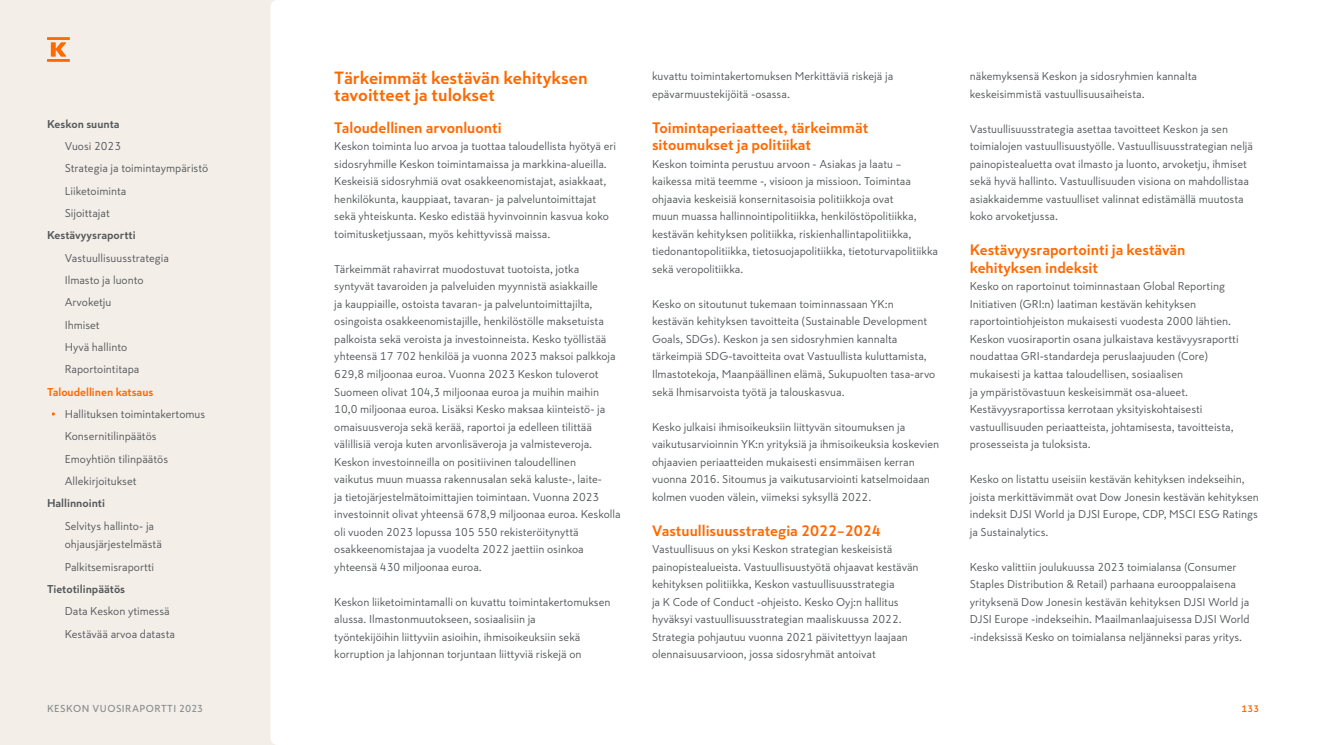
<style>
.page{position:relative;width:1323px;height:745px;background:#fff}
.page>*{position:absolute;margin:0;border:0;box-sizing:border-box;transform-origin:0 0}
.t1{font:700 17.5px/17.5px "Skatta Sans";color:#ff6900}
.t2{font:700 15px/17.5px "Skatta Sans";color:#ff6900}
.t3{font:11.25px/17.5px "Skatta Sans";color:#54585a}
.t4{font:700 11.25px "Skatta Sans";color:#54585a}
.t5{font:700 11.25px "Skatta Sans";color:#ff6900}
.t6{font:500 10px "Skatta Sans";letter-spacing:.05em;color:#898d8d}
.t7{font:700 9.38px "Skatta Sans";color:#ff6900}
</style>
<div class="page">
<div style="left:0;top:0;width:275px;height:744px;background:#f4eee9"></div>
<svg style="left:47px;top:37px;width:23px;height:25px"></svg>
<p class="t4" style="left:47px;top:116px;width:74px">Keskon suunta</p>
<p class="t3" style="left:65px;top:135px;width:145px;line-height:22.2px">Vuosi 2023<br>Strategia ja toimintaympäristö<br>Liiketoiminta<br>Sijoittajat</p>
<p class="t4" style="left:47px;top:227px;width:90px">Kestävyysraportti</p>
<p class="t3" style="left:65px;top:246px;width:106px;line-height:22.2px">Vastuullisuusstrategia<br>Ilmasto ja luonto<br>Arvoketju<br>Ihmiset<br>Hyvä hallinto<br>Raportointitapa</p>
<p class="t5" style="left:47px;top:383px;width:108px">Taloudellinen katsaus</p>
<p class="t3" style="left:65px;top:402px;width:142px;line-height:22.2px">Hallituksen toimintakertomus<br>Konsernitilinpäätös<br>Emoyhtiön tilinpäätös<br>Allekirjoitukset</p>
<p class="t4" style="left:47px;top:495px;width:60px">Hallinnointi</p>
<p class="t3" style="left:65px;top:516px;width:99px;line-height:18.8px">Selvitys hallinto- ja ohjausjärjestelmästä</p>
<p class="t3" style="left:65px;top:557px;width:91px">Palkitsemisraportti</p>
<p class="t4" style="left:47px;top:580px;width:80px">Tietotilinpäätös</p>
<p class="t3" style="left:65px;top:599px;width:112px;line-height:22.2px">Data Keskon ytimessä<br>Kestävää arvoa datasta</p>
<h1 class="t1" style="left:334px;top:68px;width:255px">Tärkeimmät kestävän kehityksen tavoitteet ja tulokset</h1>
<h2 class="t2" style="left:334px;top:118px;width:169px">Taloudellinen arvonluonti</h2>
<p class="t3" style="left:334px;top:137px;width:283px">Keskon toiminta luo arvoa ja tuottaa taloudellista hyötyä eri sidosryhmille Keskon toimintamaissa ja markkina-alueilla.<br>Keskeisiä sidosryhmiä ovat osakkeenomistajat, asiakkaat, henkilökunta, kauppiaat, tavaran- ja palveluntoimittajat sekä yhteiskunta. Kesko edistää hyvinvoinnin kasvua koko toimitusketjussaan, myös kehittyvissä maissa.</p>
<p class="t3" style="left:334px;top:260px;width:288px">Tärkeimmät rahavirrat muodostuvat tuotoista, jotka syntyvät tavaroiden ja palveluiden myynnistä asiakkaille<br>ja kauppiaille, ostoista tavaran- ja palveluntoimittajilta, osingoista osakkeenomistajille, henkilöstölle maksetuista palkoista sekä veroista ja investoinneista. Kesko työllistää yhteensä 17 702 henkilöä ja vuonna 2023 maksoi palkkoja 629,8 miljoonaa euroa. Vuonna 2023 Keskon tuloverot Suomeen olivat 104,3 miljoonaa euroa ja muihin maihin 10,0 miljoonaa euroa. Lisäksi Kesko maksaa kiinteistö- ja omaisuusveroja sekä kerää, raportoi ja edelleen tilittää välillisiä veroja kuten arvonlisäveroja ja valmisteveroja.<br>Keskon investoinneilla on positiivinen taloudellinen<br>vaikutus muun muassa rakennusalan sekä kaluste-, laite-<br>ja tietojärjestelmätoimittajien toimintaan. Vuonna 2023 investoinnit olivat yhteensä 678,9 miljoonaa euroa. Keskolla oli vuoden 2023 lopussa 105 550 rekisteröitynyttä osakkeenomistajaa ja vuodelta 2022 jaettiin osinkoa yhteensä 430 miljoonaa euroa.</p>
<p class="t3" style="left:334px;top:592px;width:278px">Keskon liiketoimintamalli on kuvattu toimintakertomuksen alussa. Ilmastonmuutokseen, sosiaalisiin ja<br>työntekijöihin liittyviin asioihin, ihmisoikeuksiin sekä korruption ja lahjonnan torjuntaan liittyviä riskejä on</p>
<p class="t3" style="left:652px;top:67px;width:243px">kuvattu toimintakertomuksen Merkittäviä riskejä ja epävarmuustekijöitä -osassa.</p>
<h2 class="t2" style="left:652px;top:118px;width:218px">Toimintaperiaatteet, tärkeimmät sitoumukset ja politiikat</h2>
<p class="t3" style="left:652px;top:155px;width:288px">Keskon toiminta perustuu arvoon - Asiakas ja laatu – kaikessa mitä teemme -, visioon ja missioon. Toimintaa ohjaavia keskeisiä konsernitasoisia politiikkoja ovat<br>muun muassa hallinnointipolitiikka, henkilöstöpolitiikka, kestävän kehityksen politiikka, riskienhallintapolitiikka, tiedonantopolitiikka, tietosuojapolitiikka, tietoturvapolitiikka sekä veropolitiikka.</p>
<p class="t3" style="left:652px;top:295px;width:285px">Kesko on sitoutunut tukemaan toiminnassaan YK:n kestävän kehityksen tavoitteita (Sustainable Development Goals, SDGs). Keskon ja sen sidosryhmien kannalta tärkeimpiä SDG-tavoitteita ovat Vastuullista kuluttamista, Ilmastotekoja, Maanpäällinen elämä, Sukupuolten tasa-arvo sekä Ihmisarvoista työtä ja talouskasvua.</p>
<p class="t3" style="left:652px;top:417px;width:289px">Kesko julkaisi ihmisoikeuksiin liittyvän sitoumuksen ja vaikutusarvioinnin YK:n yrityksiä ja ihmisoikeuksia koskevien ohjaavien periaatteiden mukaisesti ensimmäisen kerran vuonna 2016. Sitoumus ja vaikutusarviointi katselmoidaan kolmen vuoden välein, viimeksi syksyllä 2022.</p>
<h2 class="t2" style="left:652px;top:521px;width:230px">Vastuullisuusstrategia 2022–2024</h2>
<p class="t3" style="left:652px;top:540px;width:268px">Vastuullisuus on yksi Keskon strategian keskeisistä painopistealueista. Vastuullisuustyötä ohjaavat kestävän kehityksen politiikka, Keskon vastuullisuusstrategia<br>ja K Code of Conduct -ohjeisto. Kesko Oyj:n hallitus hyväksyi vastuullisuusstrategian maaliskuussa 2022.<br>Strategia pohjautuu vuonna 2021 päivitettyyn laajaan olennaisuusarvioon, jossa sidosryhmät antoivat</p>
<p class="t3" style="left:970px;top:67px;width:229px">näkemyksensä Keskon ja sidosryhmien kannalta keskeisimmistä vastuullisuusaiheista.</p>
<p class="t3" style="left:970px;top:120px;width:285px">Vastuullisuusstrategia asettaa tavoitteet Keskon ja sen toimialojen vastuullisuustyölle. Vastuullisuusstrategian neljä painopistealuetta ovat ilmasto ja luonto, arvoketju, ihmiset sekä hyvä hallinto. Vastuullisuuden visiona on mahdollistaa asiakkaidemme vastuulliset valinnat edistämällä muutosta koko arvoketjussa.</p>
<h2 class="t2" style="left:970px;top:241px;width:217px">Kestävyysraportointi ja kestävän kehityksen indeksit</h2>
<p class="t3" style="left:970px;top:277px;width:270px">Kesko on raportoinut toiminnastaan Global Reporting Initiativen (GRI:n) laatiman kestävän kehityksen raportointiohjeiston mukaisesti vuodesta 2000 lähtien.<br>Keskon vuosiraportin osana julkaistava kestävyysraportti noudattaa GRI-standardeja peruslaajuuden (Core) mukaisesti ja kattaa taloudellisen, sosiaalisen<br>ja ympäristövastuun keskeisimmät osa-alueet.<br>Kestävyysraportissa kerrotaan yksityiskohtaisesti vastuullisuuden periaatteista, johtamisesta, tavoitteista, prosesseista ja tuloksista.</p>
<p class="t3" style="left:970px;top:470px;width:291px">Kesko on listattu useisiin kestävän kehityksen indekseihin, joista merkittävimmät ovat Dow Jonesin kestävän kehityksen indeksit DJSI World ja DJSI Europe, CDP, MSCI ESG Ratings ja Sustainalytics.</p>
<p class="t3" style="left:970px;top:557px;width:281px">Kesko valittiin joulukuussa 2023 toimialansa (Consumer Staples Distribution &amp; Retail) parhaana eurooppalaisena yrityksenä Dow Jonesin kestävän kehityksen DJSI World ja DJSI Europe -indekseihin. Maailmanlaajuisessa DJSI World -indeksissä Kesko on toimialansa neljänneksi paras yritys.</p>
<p class="t6" style="left:47px;top:701px;width:157px">KESKON VUOSIRAPORTTI 2023</p>
<p class="t7" style="left:1241px;top:701px;width:19px">133</p>
</div>
